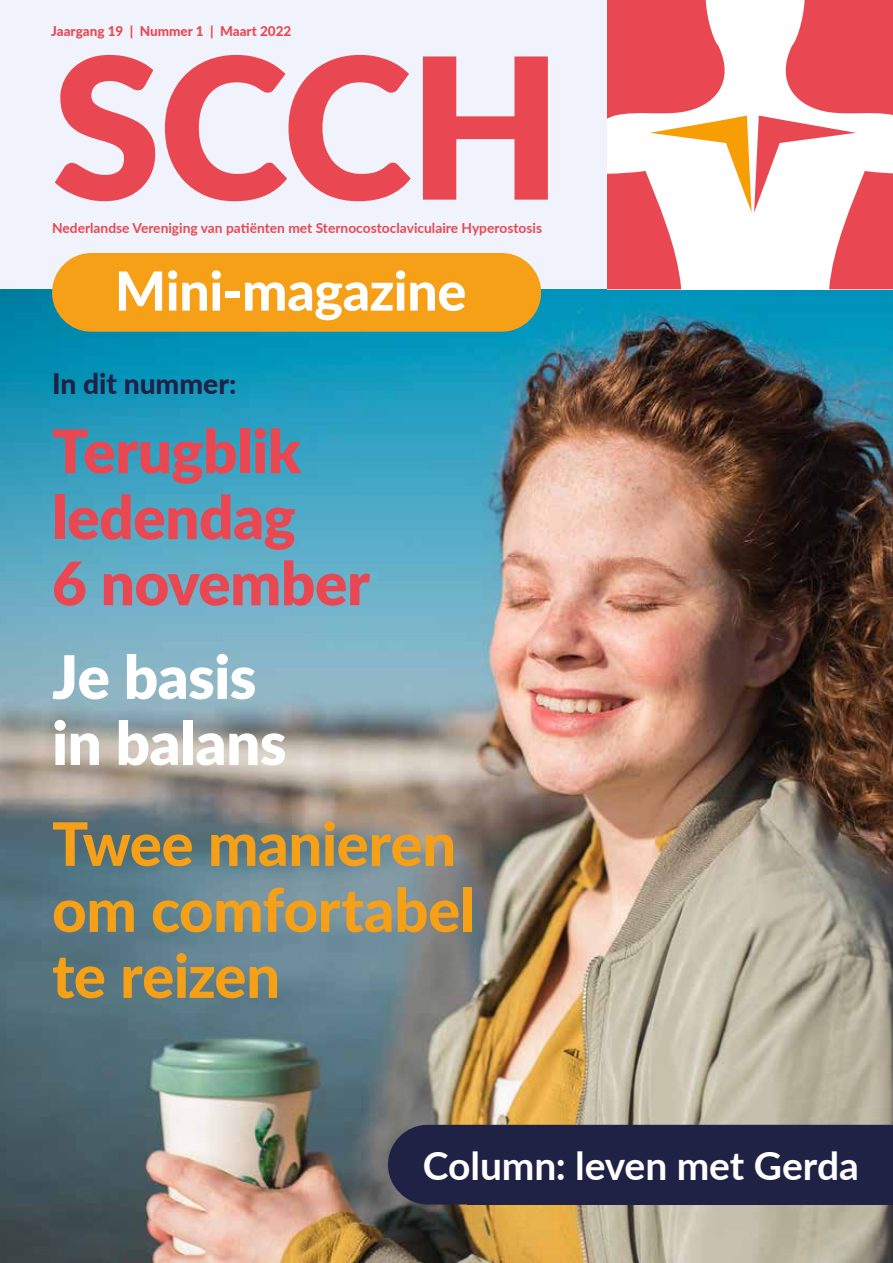
<style>
.page{position:relative;width:893px;height:1263px;background:#fff}
.page>*{position:absolute;margin:0;border:0;box-sizing:border-box;transform-origin:0 0}
.t1{font:900 196.5px "Lato";color:#e94853}
.t2{font:800 60px/66px "Lato";letter-spacing:-.005em;color:#f6a017}
.t3{font:900 60px/66px "Lato";letter-spacing:-.005em;color:#e94853}
.t4{font:900 60px/66px "Lato";letter-spacing:-.01em;color:#fff}
.t5{font:800 54px "Lato";letter-spacing:-.01em;color:#fff}
.t6{font:700 39px "Lato";letter-spacing:-.005em;color:#fff}
.t7{font:800 28.2px "Lato";color:#1f2245}
.t8{font:700 13.8px "Lato";color:#e94853}
.t9{font:800 13.5px "Lato";color:#e94853}
</style>
<div class="page">
<div style="left:0;top:0;width:893px;height:743px;background:#f0f3fb"></div>
<img style="left:0;top:289px;width:893px;height:974px">
<svg style="left:607px;top:0;width:286px;height:289px"></svg>
<div style="left:52px;top:253px;width:489px;height:79px;background:#f6a017;border-radius:39px"></div>
<div style="left:388px;top:1125px;width:503px;height:79px;background:#1f2245"></div>
<p class="t9" style="left:51px;top:21px;width:242px">Jaargang 19 | Nummer 1 | Maart 2022</p>
<h1 class="t1" style="left:52px;top:-20px;width:511px">SCCH</h1>
<p class="t8" style="left:52px;top:218px;width:491px">Nederlandse Vereniging van patiënten met Sternocostoclaviculaire Hyperostosis</p>
<h3 class="t5" style="left:115px;top:251px;width:353px">Mini-magazine</h3>
<h3 class="t7" style="left:52px;top:363px;width:186px">In dit nummer:</h3>
<h2 class="t3" style="left:52px;top:416px;width:319px">Terugblik ledendag<br>6 november</h2>
<h2 class="t4" style="left:52px;top:641px;width:236px">Je basis in balans</h2>
<h2 class="t2" style="left:52px;top:808px;width:425px">Twee manieren om comfortabel te reizen</h2>
<h3 class="t6" style="left:423px;top:1137px;width:438px">Column: leven met Gerda</h3>
</div>
